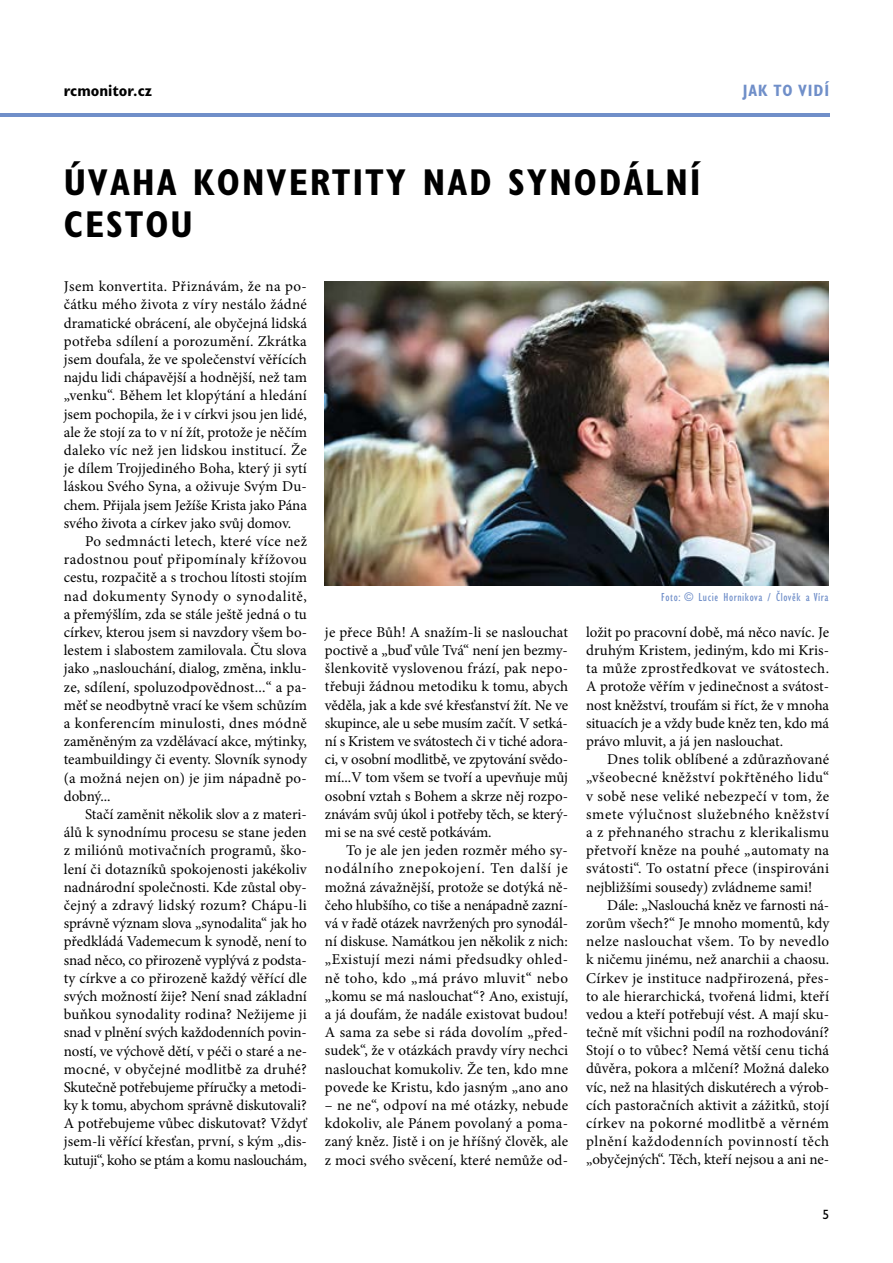
<style>
.page{position:relative;width:893px;height:1263px;background:#fff}
.page>*{position:absolute;margin:0;border:0;box-sizing:border-box;transform-origin:0 0}
.t1{font:700 condensed 37.5px "Gill Sans Std";letter-spacing:.05em;color:#000}
.t2{font:700 condensed 16.5px "Gill Sans Std";color:#000}
.t3{font:700 condensed 16.5px "Gill Sans Std";color:#708fc9}
.t4{font:15px/18.1px "Minion Pro";color:#000;text-align:justify}
.t5{font:13.5px "Gill Sans Std";color:#000}
.t6{font:condensed 12px "Gill Sans Std";letter-spacing:.05em;color:#708fc9}
</style>
<div class="page">
<hr style="left:0;top:113px;width:829px;height:4px;background:#708fc9">
<img style="left:324px;top:282px;width:504px;height:304px">
<p class="t2" style="left:64px;top:81px;width:90px">RCMONITOR.CZ</p>
<p class="t3" style="left:743px;top:81px;width:88px">JAK TO VIDÍ</p>
<h1 class="t1" style="left:64px;top:160px;width:48px">ÚVAHA</h1>
<h1 class="t1" style="left:193px;top:160px;width:24px">KONV</h1>
<h1 class="t1" style="left:289px;top:160px;width:40px">ERTIT</h1>
<h1 class="t1" style="left:386px;top:160px;width:316px">Y NAD SYNO DÁLNÍ</h1>
<h1 class="t1" style="left:64px;top:202px;width:65px">CESTOU</h1>
<p class="t4" style="left:64px;top:277px;width:245px">Jsem konvertita. Přiznávám, že na po&shy;čátku mého života z víry nestálo žádné dramatické obrácení, ale obyčejná lidská potřeba sdílení a porozumění. Zkrátka jsem doufala, že ve společenství věřících najdu lidi chápavější a hodnější, než tam „venku“. Během let klopýtání a hledání jsem pochopila, že i v církvi jsou jen lidé, ale že stojí za to v ní žít, protože je něčím daleko víc než jen lidskou institucí. Že je dílem Trojjediného Boha, který ji sytí láskou Svého Syna, a oživuje Svým Du&shy;chem. Přijala jsem Ježíše Krista jako Pána svého života a církev jako svůj domov.</p>
<p class="t4" style="left:64px;top:532px;width:245px;text-indent:21px">Po sedmnácti letech, které více než radostnou pouť připomínaly křížovou cestu, rozpačitě a s trochou lítosti stojím nad dokumenty Synody o synodalitě, a přemýšlím, zda se stále ještě jedná o tu církev, kterou jsem si navzdory všem bo&shy;lestem i slabostem zamilovala. Čtu slova jako „naslouchání, dialog, změna, inklu&shy;ze, sdílení, spoluzodpovědnost...“ a pa&shy;měť se neodbytně vrací ke všem schůzím a konferencím minulosti, dnes módně zaměněným za vzdělávací akce, mýtinky, teambuildingy či eventy. Slovník synody (a možná nejen on) je jim nápadně po&shy;dobný...</p>
<p class="t4" style="left:64px;top:805px;width:245px;text-indent:21px">Stačí zaměnit několik slov a z materi&shy;álů k synodnímu procesu se stane jeden z miliónů motivačních programů, ško&shy;lení či dotazníků spokojenosti jakékoliv nadnárodní společnosti. Kde zůstal oby&shy;čejný a zdravý lidský rozum? Chápu-li správně význam slova „synodalita“ jak ho předkládá Vademecum k synodě, není to snad něco, co přirozeně vyplývá z podsta&shy;ty církve a co přirozeně každý věřící dle svých možností žije? Není snad základní buňkou synodality rodina? Nežijeme ji snad v plnění svých každodenních povin&shy;ností, ve výchově dětí, v péči o staré a ne&shy;mocné, v obyčejné modlitbě za druhé?<br>Skutečně potřebujeme příručky a metodi&shy;ky k tomu, abychom správně diskutovali?<br>A potřebujeme vůbec diskutovat? Vždyť jsem-li věřící křesťan, první, s kým „dis&shy;kutuji“, koho se ptám a komu naslouchám,</p>
<p class="t4" style="left:325px;top:623px;width:245px">je přece Bůh! A snažím-li se naslouchat poctivě a „buď vůle Tvá“ není jen bezmy&shy;šlenkovitě vyslovenou frází, pak nepo&shy;třebuji žádnou metodiku k tomu, abych věděla, jak a kde své křesťanství žít. Ne ve skupince, ale u sebe musím začít. V setká&shy;ní s Kristem ve svátostech či v tiché adora&shy;ci, v osobní modlitbě, ve zpytování svědo&shy;mí...V tom všem se tvoří a upevňuje můj osobní vztah s Bohem a skrze něj rozpo&shy;znávám svůj úkol i potřeby těch, se který&shy;mi se na své cestě potkávám.</p>
<p class="t4" style="left:325px;top:841px;width:245px;text-indent:21px">To je ale jen jeden rozměr mého sy&shy;nodálního znepokojení. Ten další je možná závažnější, protože se dotýká ně&shy;čeho hlubšího, co tiše a nenápadně zazní&shy;vá v řadě otázek navržených pro synodál&shy;ní diskuse. Namátkou jen několik z nich: „Existují mezi námi předsudky ohled&shy;ně toho, kdo „má právo mluvit“ nebo „komu se má naslouchat“? Ano, existují, a já doufám, že nadále existovat budou!<br>A sama za sebe si ráda dovolím „před&shy;sudek“, že v otázkách pravdy víry nechci naslouchat komukoliv. Že ten, kdo mne povede ke Kristu, kdo jasným „ano ano</p>
<p class="t4" style="left:325px;top:1096px;width:245px">– ne ne“, odpoví na mé otázky, nebude kdokoliv, ale Pánem povolaný a poma&shy;zaný kněz. Jistě i on je hříšný člověk, ale z moci svého svěcení, které nemůže od-</p>
<p class="t6" style="left:661px;top:591px;width:169px">Foto: © Lucie Hornikova / Člověk a Víra</p>
<p class="t4" style="left:586px;top:623px;width:245px">ložit po pracovní době, má něco navíc. Je druhým Kristem, jediným, kdo mi Kris&shy;ta může zprostředkovat ve svátostech.<br>A protože věřím v jedinečnost a svátost&shy;nost kněžství, troufám si říct, že v mnoha situacích je a vždy bude kněz ten, kdo má právo mluvit, a já jen naslouchat.</p>
<p class="t4" style="left:586px;top:750px;width:245px;text-indent:21px">Dnes tolik oblíbené a zdůrazňované „všeobecné kněžství pokřtěného lidu“ v sobě nese veliké nebezpečí v tom, že smete výlučnost služebného kněžství a z přehnaného strachu z klerikalismu přetvoří kněze na pouhé „automaty na svátosti“. To ostatní přece (inspirováni nejbližšími sousedy) zvládneme sami!</p>
<p class="t4" style="left:586px;top:896px;width:245px;text-indent:21px">Dále: „Naslouchá kněz ve farnosti ná&shy;zorům všech?“ Je mnoho momentů, kdy nelze naslouchat všem. To by nevedlo k ničemu jinému, než anarchii a chaosu.<br>Církev je instituce nadpřirozená, přes&shy;to ale hierarchická, tvořená lidmi, kteří vedou a kteří potřebují vést. A mají sku&shy;tečně mít všichni podíl na rozhodování?<br>Stojí o to vůbec? Nemá větší cenu tichá důvěra, pokora a mlčení? Možná daleko víc, než na hlasitých diskutérech a výrob&shy;cích pastoračních aktivit a zážitků, stojí církev na pokorné modlitbě a věrném plnění každodenních povinností těch „obyčejných“. Těch, kteří nejsou a ani ne-</p>
<p class="t5" style="left:822px;top:1207px;width:8px">5</p>
</div>
